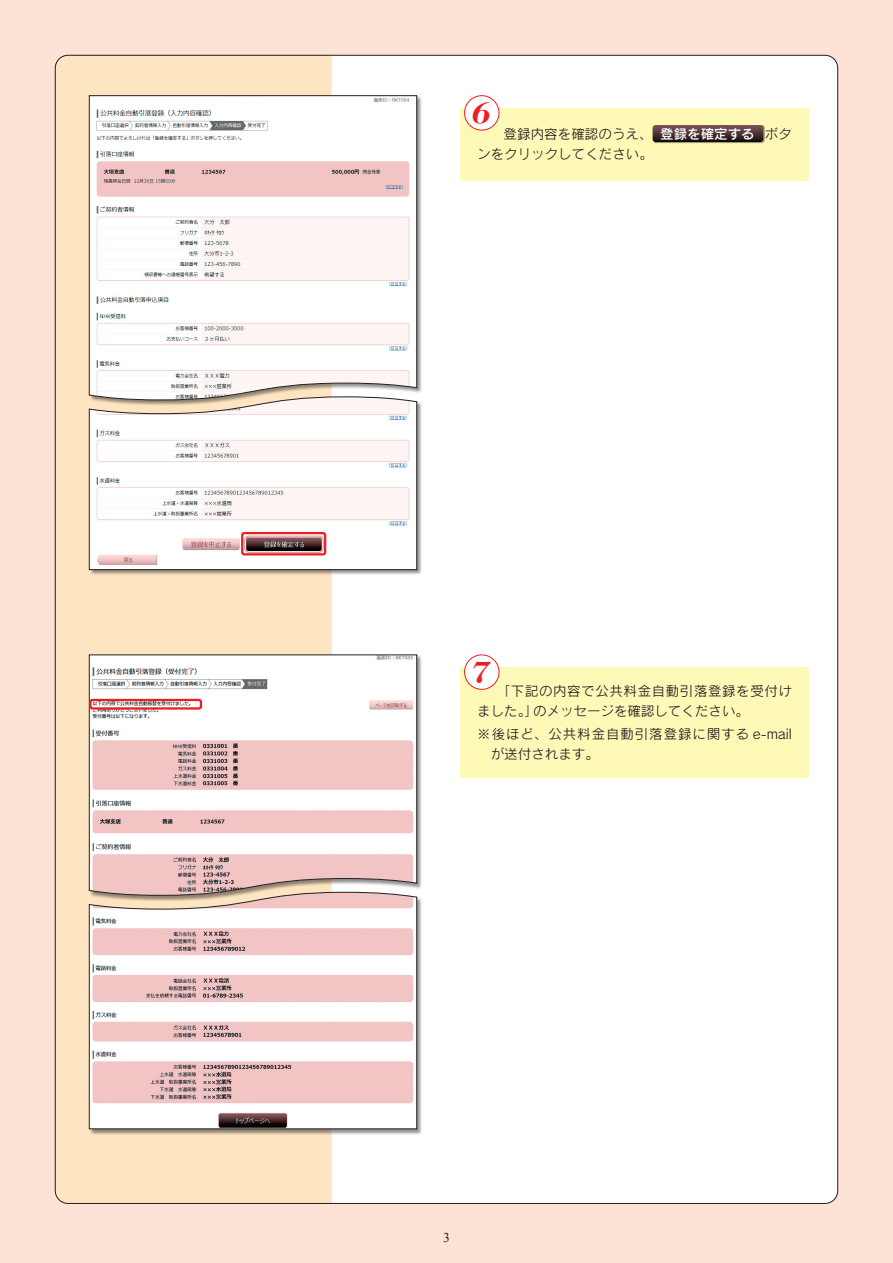
<style>
.page{position:relative;width:893px;height:1263px;background:#fde2d6}
.page>*{position:absolute;margin:0;border:0;box-sizing:border-box;transform-origin:0 0}
.t1{font:24.3px "DF116";color:#ee1d23}
.t2{font:13.5px/19.5px "Rodin Pro M";letter-spacing:.045em;color:#231f20}
.t3{font:13.5px/20.5px "Rodin Pro M";letter-spacing:.005em;color:#231f20}
.t4{font:13.5px/19.5px "Rodin Pro M";letter-spacing:.065em;color:#231f20}
.t5{font:13.5px "Times New Roman";color:#231f20}
.s1{font-family:"Rodin Pro DB";color:#fff}
</style>
<div class="page">
<div style="left:55px;top:55px;width:783px;height:1148px;background:#fff;border-radius:13px"></div>
<div style="left:55px;top:55px;width:277px;height:1148px;background:#fee5c1"></div>
<svg style="left:89px;top:95px;width:328px;height:301px"></svg>
<svg style="left:89px;top:654px;width:328px;height:238px"></svg>
<div style="left:89px;top:396px;width:334px;height:180px;background:#231f20;opacity:.5"></div>
<svg style="left:89px;top:396px;width:328px;height:174px"></svg>
<div style="left:89px;top:892px;width:334px;height:243px;background:#231f20;opacity:.5"></div>
<svg style="left:89px;top:892px;width:328px;height:237px"></svg>
<div style="left:89px;top:699px;width:113px;height:11px;border:2px solid #ee1d23;border-radius:2px"></div>
<div style="left:241px;top:532px;width:85px;height:23px;border:2px solid #ee1d23;border-radius:2px"></div>
<div style="left:460px;top:108px;width:349px;height:72px;background:#fff9b8"></div>
<div style="left:653px;top:125px;width:112px;height:18px;background:#231f20;opacity:.5"></div>
<svg style="left:653px;top:125px;width:110px;height:17px;background:#4a3132"></svg>
<div style="left:465px;top:96px;width:34px;height:34px;background:#fff;border-radius:50%"></div>
<div style="left:464px;top:95px;width:35px;height:35px;border:1px solid #ee1d23;border-radius:50%"></div>
<div style="left:460px;top:667px;width:349px;height:111px;background:#fff9b8"></div>
<div style="left:465px;top:655px;width:34px;height:34px;background:#fff;border-radius:50%"></div>
<div style="left:464px;top:654px;width:35px;height:36px;border:1px solid #ee1d23;border-radius:50%"></div>
<h1 class="t1" style="left:470px;top:101px;width:21px">6</h1>
<p class="t3" style="left:477px;top:123px;width:316px;text-indent:26px">登録内容を確認のうえ、<span class="s1">登録を確定する</span> ボタンをクリックしてください。</p>
<h1 class="t1" style="left:468px;top:660px;width:21px">7</h1>
<p class="t2" style="left:477px;top:681px;width:316px;text-indent:20px">「下記の内容で公共料金自動引落登録を受付けました。」のメッセージを確認してください。</p>
<p class="t4" style="left:491px;top:724px;width:303px;text-indent:-14px">※後ほど、公共料金自動引落登録に関する e-mailが送付されます。</p>
<p class="t5" style="left:443px;top:1229px;width:8px">3</p>
</div>
